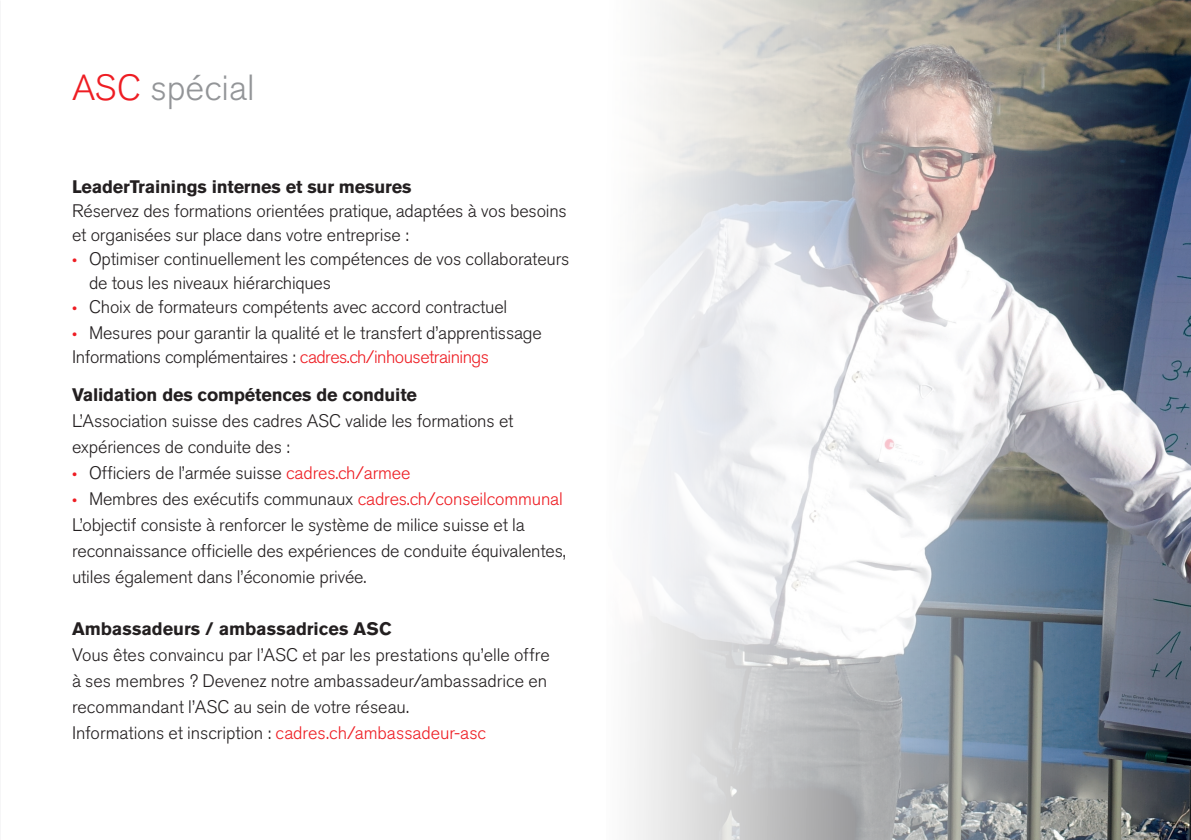
<style>
.page{position:relative;width:1191px;height:840px;background:#fff}
.page>*{position:absolute;margin:0;border:0;box-sizing:border-box;transform-origin:0 0}
.t1{font:300 36px "Akzidenz Grotesk Std";color:#939598}
.t2{font:300 18px/26px "Akzidenz Grotesk Std";letter-spacing:-.01em;color:#231f20}
.t3{font:700 18px "Akzidenz Grotesk Std";letter-spacing:-.01em;color:#231f20}
.s1{color:#ee1d23}
.s2{font-family:"Myriad Pro";font-weight:400;color:#ee1d23}
</style>
<div class="page">
<img style="left:634px;top:0;width:557px;height:839px">
<h1 class="t1" style="left:72px;top:67px;width:184px"><span class="s1">ASC</span> spécial</h1>
<p class="t3" style="left:72px;top:176px;width:341px">LeaderTrainings internes et sur mesures</p>
<p class="t2" style="left:72px;top:199px;width:496px;line-height:24px">Réservez des formations orientées pratique, adaptées à vos besoins et organisées sur place dans votre entreprise :</p>
<p class="t2" style="left:89px;top:246px;width:482px;line-height:24px;text-indent:-17px"><span class="s2">•</span> Optimiser continuellement les compétences de vos collaborateurs de tous les niveaux hiérarchiques</p>
<p class="t2" style="left:72px;top:293px;width:437px"><span class="s2">•</span> Choix de formateurs compétents avec accord contractuel</p>
<p class="t2" style="left:72px;top:320px;width:471px;line-height:24px"><span class="s2">•</span> Mesures pour garantir la qualité et le transfert d’apprentissage<br>Informations complémentaires : <span class="s1">cadres.ch/inhousetrainings</span></p>
<p class="t3" style="left:72px;top:384px;width:346px">Validation des compétences de conduite</p>
<p class="t2" style="left:72px;top:407px;width:443px">L’Association suisse des cadres ASC valide les formations et expériences de conduite des :</p>
<p class="t2" style="left:72px;top:459px;width:340px"><span class="s2">•</span> Officiers de l’armée suisse <span class="s1">cadres.ch/armee</span></p>
<p class="t2" style="left:72px;top:485px;width:495px"><span class="s2">•</span> Membres des exécutifs communaux <span class="s1">cadres.ch/conseilcommunal </span>L’objectif consiste à renforcer le système de milice suisse et la reconnaissance officielle des expériences de conduite équivalentes, utiles également dans l’économie privée.</p>
<p class="t3" style="left:72px;top:618px;width:321px">Ambassadeurs / ambassadrices ASC</p>
<p class="t2" style="left:72px;top:641px;width:479px">Vous êtes convaincu par l’ASC et par les prestations qu’elle offre à ses membres ? Devenez notre ambassadeur/ambassadrice en recommandant l’ASC au sein de votre réseau.<br>Informations et inscription : <span class="s1">cadres.ch/ambassadeur-asc</span></p>
</div>
